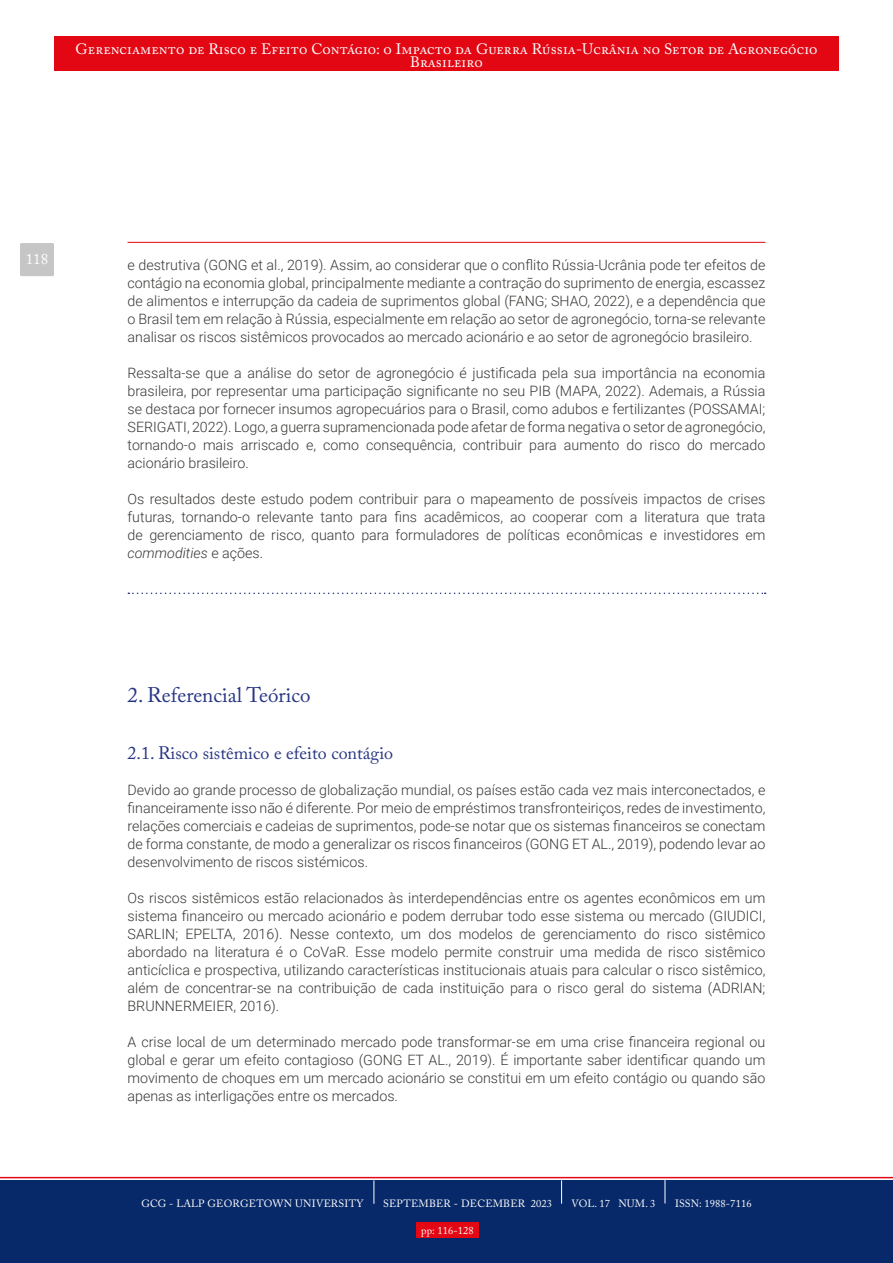
<style>
.page{position:relative;width:893px;height:1263px;background:#fff}
.page>*{position:absolute;margin:0;border:0;box-sizing:border-box;transform-origin:0 0}
.t1{font:21px "Adobe Caslon Pro";color:#283583}
.t2{font:18px "Adobe Caslon Pro";color:#283583}
.t3{font:15px/13.5px "Adobe Caslon Pro";letter-spacing:.005em;color:#fff;text-align:center}
.t4{font:300 14.25px/18px "Roboto";color:#3a3835;text-align:justify}
.t5{font:10.5px "Adobe Caslon Pro";letter-spacing:.01em;color:#fff}
.s1{font-style:italic}
</style>
<div class="page">
<div style="left:54px;top:37px;width:785px;height:34px;background:#e30613"></div>
<div style="left:0;top:1180px;width:893px;height:83px;background:#082969"></div>
<div style="left:416px;top:1222px;width:63px;height:15px;background:#e30613"></div>
<div style="left:20px;top:243px;width:34px;height:33px;background:#c6c6c6;border-radius:2px"></div>
<hr style="left:128px;top:242px;width:637px;height:1px;background:#e30613">
<svg style="left:0;top:1177px;width:893px;height:27px"></svg>
<svg style="left:128px;top:593px;width:638px;height:1px"></svg>
<p class="t3" style="left:76px;top:42px;width:743px">Gerenciamento de Risco e Efeito Contágio: o Impacto da Guerra Rússia-Ucrânia no Setor de Agronegócio<br>Brasileiro</p>
<p class="t3" style="left:26px;top:252px;width:24px">118</p>
<p class="t4" style="left:128px;top:255px;width:639px">e destrutiva (GONG et al., 2019). Assim, ao considerar que o conflito Rússia-Ucrânia pode ter efeitos de contágio na economia global, principalmente mediante a contração do suprimento de energia, escassez de alimentos e interrupção da cadeia de suprimentos global (FANG; SHAO, 2022), e a dependência que o Brasil tem em relação à Rússia, especialmente em relação ao setor de agronegócio, torna-se relevante analisar os riscos sistêmicos provocados ao mercado acionário e ao setor de agronegócio brasileiro.</p>
<p class="t4" style="left:128px;top:363px;width:639px">Ressalta-se que a análise do setor de agronegócio é justificada pela sua importância na economia brasileira, por representar uma participação significante no seu PIB (MAPA, 2022). Ademais, a Rússia se destaca por fornecer insumos agropecuários para o Brasil, como adubos e fertilizantes (POSSAMAI; SERIGATI, 2022). Logo, a guerra supramencionada pode afetar de forma negativa o setor de agronegócio, tornando-o mais arriscado e, como consequência, contribuir para aumento do risco do mercado acionário brasileiro.</p>
<p class="t4" style="left:128px;top:489px;width:639px">Os resultados deste estudo podem contribuir para o mapeamento de possíveis impactos de crises futuras, tornando-o relevante tanto para fins acadêmicos, ao cooperar com a literatura que trata de gerenciamento de risco, quanto para formuladores de políticas econômicas e investidores em <span class="s1">commodities</span> e ações.</p>
<h1 class="t1" style="left:128px;top:682px;width:185px">2. Referencial Teórico</h1>
<p class="t2" style="left:128px;top:742px;width:267px">2.1. Risco sistêmico e efeito contágio</p>
<p class="t4" style="left:128px;top:780px;width:639px">Devido ao grande processo de globalização mundial, os países estão cada vez mais interconectados, e financeiramente isso não é diferente. Por meio de empréstimos transfronteiriços, redes de investimento, relações comerciais e cadeias de suprimentos, pode-se notar que os sistemas financeiros se conectam de forma constante, de modo a generalizar os riscos financeiros (GONG ET AL., 2019), podendo levar ao desenvolvimento de riscos sistémicos.</p>
<p class="t4" style="left:128px;top:888px;width:639px">Os riscos sistêmicos estão relacionados às interdependências entre os agentes econômicos em um sistema financeiro ou mercado acionário e podem derrubar todo esse sistema ou mercado (GIUDICI, SARLIN; EPELTA, 2016). Nesse contexto, um dos modelos de gerenciamento do risco sistêmico abordado na literatura é o CoVaR. Esse modelo permite construir uma medida de risco sistêmico anticíclica e prospectiva, utilizando características institucionais atuais para calcular o risco sistêmico, além de concentrar-se na contribuição de cada instituição para o risco geral do sistema (ADRIAN; BRUNNERMEIER, 2016).</p>
<p class="t4" style="left:128px;top:1032px;width:639px">A crise local de um determinado mercado pode transformar-se em uma crise financeira regional ou global e gerar um efeito contagioso (GONG ET AL., 2019). É importante saber identificar quando um movimento de choques em um mercado acionário se constitui em um efeito contágio ou quando são apenas as interligações entre os mercados.</p>
<p class="t5" style="left:141px;top:1197px;width:224px">GCG - LALP GEORGETOWN UNIVERSITY</p>
<p class="t5" style="left:383px;top:1197px;width:170px">SEPTEMBER - DECEMBER 2023</p>
<p class="t5" style="left:572px;top:1197px;width:85px">VOL. 17 NUM. 3</p>
<p class="t5" style="left:675px;top:1197px;width:78px">ISSN: 1988-7116</p>
<p class="t5" style="left:421px;top:1224px;width:54px">pp: 116-128</p>
</div>
